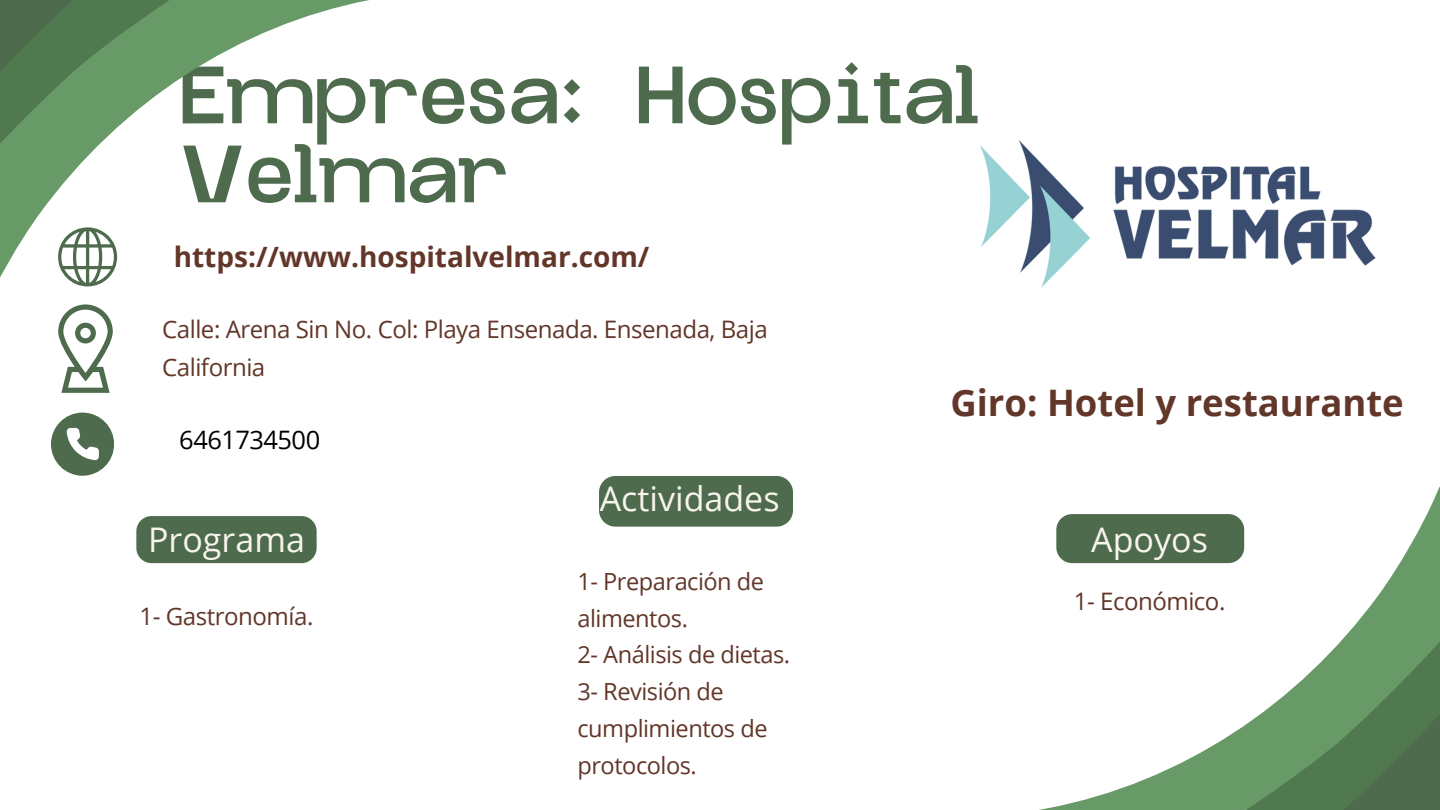
<style>
.page{position:relative;width:1440px;height:810px;background:#fff}
.page>*{position:absolute;margin:0;border:0;box-sizing:border-box;transform-origin:0 0}
.t1{font:900 63px/79px "Glock Grotesque";color:#4e6b4d}
.t2{font:700 36.5px "Open Sans";color:#623628}
.t3{font:34px "Open Sans";color:#f8f5ed}
.t4{font:700 28px "Open Sans";color:#623628}
.t5{font:25.5px "Open Sans";letter-spacing:-.02em;color:#000}
.t6{font:24.1px/37.5px "Open Sans";letter-spacing:-.02em;color:#623628}
.t7{font:23.6px/36.8px "Open Sans";letter-spacing:-.02em;color:#623628}
</style>
<div class="page">
<svg style="left:58px;top:320px;width:55px;height:73px"></svg>
<svg style="left:51px;top:413px;width:63px;height:63px"></svg>
<div style="left:136px;top:516px;width:180px;height:47px;background:#4e6b4d"></div>
<svg style="left:1039px;top:488px;width:401px;height:322px"></svg>
<div style="left:599px;top:476px;width:194px;height:51px;background:#4e6b4d"></div>
<div style="left:1056px;top:514px;width:188px;height:49px;background:#4e6b4d"></div>
<svg style="left:0;top:0;width:369px;height:320px"></svg>
<img style="left:980px;top:140px;width:396px;height:148px">
<h1 class="t1" style="left:180px;top:71px;width:801px">Empresa: Hospital<br>Velmar</h1>
<p class="t4" style="left:174px;top:238px;width:477px">https://www.hospitalvelmar.com/</p>
<p class="t6" style="left:162px;top:310px;width:607px">Calle: Arena Sin No. Col: Playa Ensenada. Ensenada, Baja<br>California</p>
<p class="t5" style="left:179px;top:422px;width:142px">6461734500</p>
<h3 class="t3" style="left:148px;top:516px;width:158px">Programa</h3>
<p class="t6" style="left:140px;top:596px;width:175px">1- Gastronomía.</p>
<h3 class="t3" style="left:600px;top:475px;width:181px">Actividades</h3>
<p class="t7" style="left:577px;top:562px;width:214px">1- Preparación de alimentos.<br>2- Análisis de dietas.<br>3- Revisión de cumplimientos de protocolos.</p>
<h2 class="t2" style="left:950px;top:377px;width:455px">Giro: Hotel y restaurante</h2>
<h3 class="t3" style="left:1091px;top:516px;width:118px">Apoyos</h3>
<p class="t6" style="left:1074px;top:582px;width:153px">1- Económico.</p>
</div>
